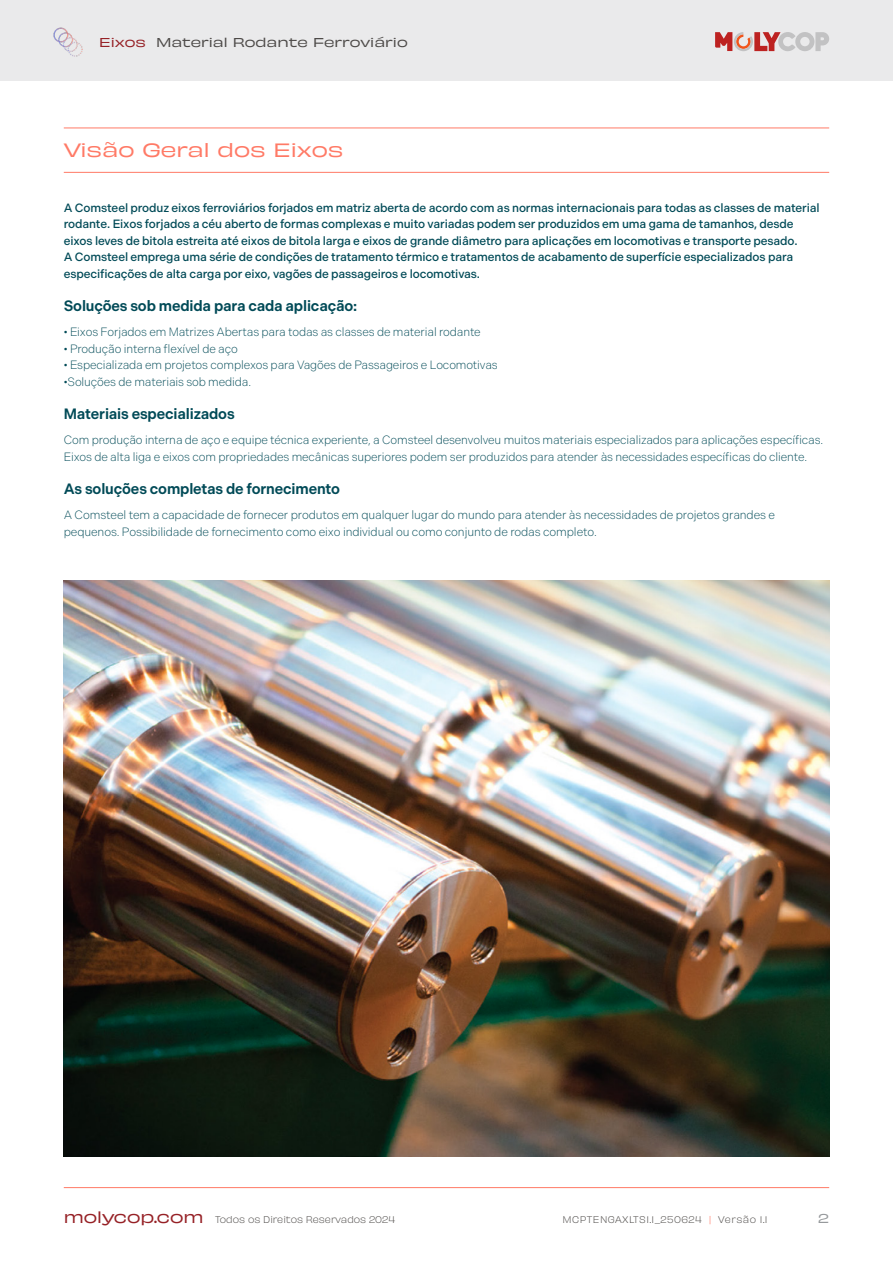
<style>
.page{position:relative;width:893px;height:1263px;background:#fff}
.page>*{position:absolute;margin:0;border:0;box-sizing:border-box;transform-origin:0 0}
.t1{font:expanded 18px "Obviously";color:#ff7a66}
.t2{font:600 15px "Indivisible";letter-spacing:-.01em;color:#004a57}
.t3{font:expanded 15px "Obviously";color:#962126}
.t4{font:300 12px/16.5px "Indivisible";letter-spacing:-.01em;color:#004a57}
.t5{font:500 12px/16.5px "Indivisible";letter-spacing:-.01em;color:#004a57}
.t6{font:expanded 12px "Obviously";color:#4d4a48}
.t7{font:expanded 12px "Obviously";color:#96999c}
.t8{font:9px "Obviously Lght";letter-spacing:.05em;color:#4d4a48}
.t9{font:9px "Obviously Lght";color:#4d4a48}
.s1{color:#962126}
.s2{color:#ff7a66}
</style>
<div class="page">
<hr style="left:64px;top:128px;width:765px;height:1px;background:#ff7a66">
<hr style="left:64px;top:172px;width:765px;height:1px;background:#ff7a66">
<img style="left:64px;top:581px;width:765px;height:576px">
<div style="left:0;top:0;width:893px;height:81px;background:#eaeaeb"></div>
<svg style="left:715px;top:32px;width:114px;height:19px"></svg>
<hr style="left:64px;top:1187px;width:765px;height:1px;background:#ff7a66">
<img style="left:54px;top:27px;width:29px;height:29px">
<p class="t6" style="left:99px;top:33px;width:310px"><span class="s1">Eixos</span> Material Rodante Ferroviário</p>
<h1 class="t1" style="left:64px;top:136px;width:281px">Visão Geral dos Eixos</h1>
<p class="t5" style="left:64px;top:199px;width:757px">A Comsteel produz eixos ferroviários forjados em matriz aberta de acordo com as normas internacionais para todas as classes de material rodante. Eixos forjados a céu aberto de formas complexas e muito variadas podem ser produzidos em uma gama de tamanhos, desde eixos leves de bitola estreita até eixos de bitola larga e eixos de grande diâmetro para aplicações em locomotivas e transporte pesado.<br>A Comsteel emprega uma série de condições de tratamento térmico e tratamentos de acabamento de superfície especializados para especificações de alta carga por eixo, vagões de passageiros e locomotivas.</p>
<p class="t2" style="left:64px;top:297px;width:295px">Soluções sob medida para cada aplicação:</p>
<p class="t4" style="left:64px;top:324px;width:419px">• Eixos Forjados em Matrizes Abertas para todas as classes de material rodante</p>
<p class="t4" style="left:64px;top:340px;width:176px">• Produção interna flexível de aço</p>
<p class="t4" style="left:64px;top:357px;width:435px">• Especializada em projetos complexos para Vagões de Passageiros e Locomotivas</p>
<p class="t4" style="left:64px;top:373px;width:189px">•Soluções de materiais sob medida.</p>
<p class="t2" style="left:64px;top:405px;width:172px">Materiais especializados</p>
<p class="t4" style="left:64px;top:432px;width:761px">Com produção interna de aço e equipe técnica experiente, a Comsteel desenvolveu muitos materiais especializados para aplicações específicas.<br>Eixos de alta liga e eixos com propriedades mecânicas superiores podem ser produzidos para atender às necessidades específicas do cliente.</p>
<p class="t2" style="left:64px;top:480px;width:278px">As soluções completas de fornecimento</p>
<p class="t4" style="left:64px;top:507px;width:713px">A Comsteel tem a capacidade de fornecer produtos em qualquer lugar do mundo para atender às necessidades de projetos grandes e pequenos. Possibilidade de fornecimento como eixo individual ou como conjunto de rodas completo.</p>
<p class="t3" style="left:64px;top:1205px;width:141px">molycop.com</p>
<p class="t9" style="left:215px;top:1212px;width:182px">Todos os Direitos Reservados 2024</p>
<p class="t8" style="left:563px;top:1212px;width:207px">MCPTENGAXLTS1.1_250624 <span class="s2">|</span> Versão 1.1</p>
<p class="t7" style="left:818px;top:1209px;width:12px">2</p>
</div>
